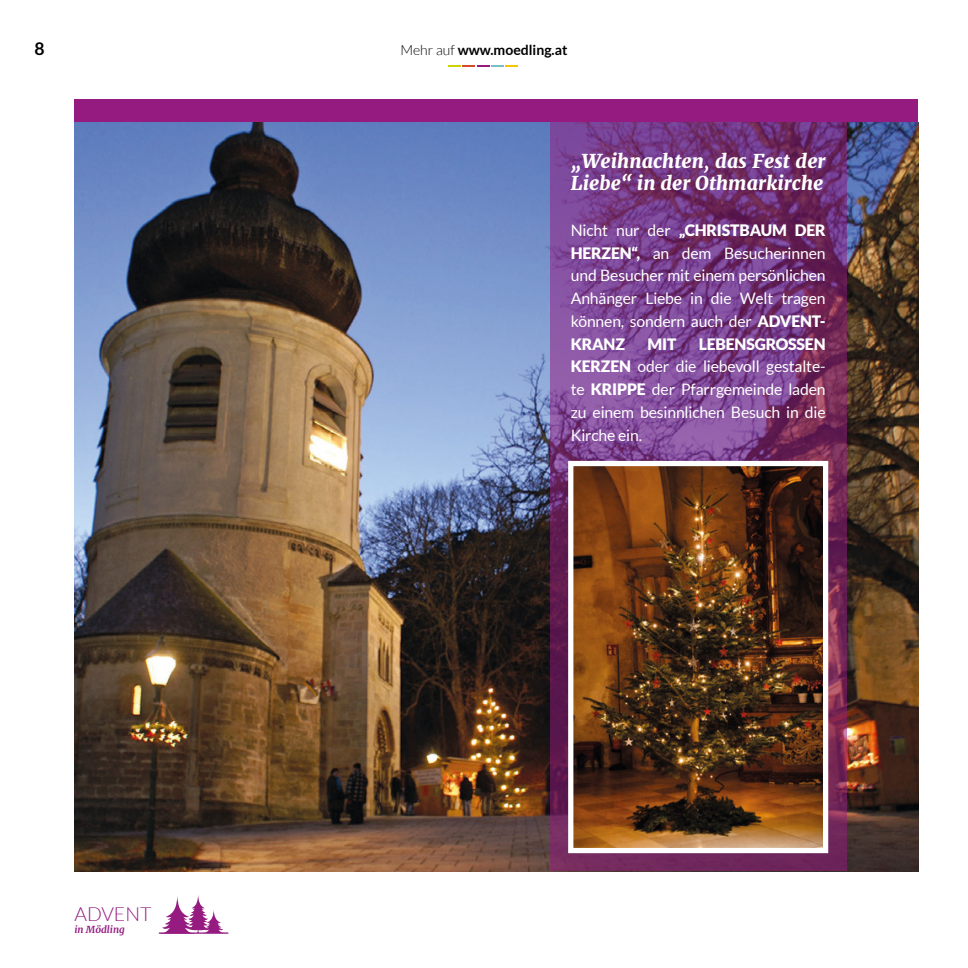
<style>
.page{position:relative;width:968px;height:968px;background:#fff}
.page>*{position:absolute;margin:0;border:0;box-sizing:border-box;transform-origin:0 0}
.t1{font:300 19.43px "Lato";color:#951b81}
.t2{font:italic 900 19.25px/22.8px "Merriweather";letter-spacing:.005em;color:#fff}
.t3{font:700 17.5px "Lato";color:#000}
.t4{font:15.75px/22.8px "Lato";letter-spacing:-.01em;color:#fff;text-align:justify}
.t5{font:900 15.75px "Lato";color:#fff}
.t6{font:700 14px "Lato";color:#000}
.t7{font:italic 700 9.8px "Merriweather";color:#951b81}
.s1{font-weight:300}
.s2{font-weight:900}
</style>
<div class="page">
<svg style="left:448px;top:66px;width:70px;height:1px"></svg>
<hr style="left:159px;top:932px;width:69px;height:1px;background:#951b81">
<svg style="left:160px;top:895px;width:64px;height:38px"></svg>
<img style="left:74px;top:122px;width:844px;height:749px">
<div style="left:74px;top:99px;width:844px;height:23px;background:#951b81"></div>
<svg style="left:549px;top:122px;width:297px;height:749px;background:#763a7d"></svg>
<img style="left:574px;top:467px;width:248px;height:380px">
<div style="left:568px;top:461px;width:260px;height:392px;border:5px solid #fff"></div>
<p class="t3" style="left:34px;top:38px;width:12px">8</p>
<p class="t1" style="left:74px;top:903px;width:79px">ADVENT</p>
<p class="t7" style="left:74px;top:922px;width:52px">in Mödling</p>
<p class="t6" style="left:400px;top:41px;width:169px"><span class="s1">Mehr auf</span> www.moedling.at</p>
<p class="t2" style="left:570px;top:149px;width:256px">„Weihnachten, das Fest der<br>Liebe“ in der Othmarkirche</p>
<p class="t4" style="left:570px;top:219px;width:256px">Nicht nur der <span class="s2">„CHRISTBAUM DER HERZEN“,</span> an dem Besucherinnen und Besucher mit einem persönlichen Anhänger Liebe in die Welt tragen können, sondern auch der <span class="s2">ADVENT-KRANZ</span></p>
<p class="t4" style="left:570px;top:332px;width:256px;text-indent:128px"><span class="s2">LEBENSGROSSEN KERZEN</span> oder die liebevoll gestalte&shy;te <span class="s2">KRIPPE</span> der Pfarrgemeinde laden zu einem besinnlichen Besuch in die Kirche ein.</p>
<p class="t5" style="left:647px;top:334px;width:30px">MIT</p>
</div>
